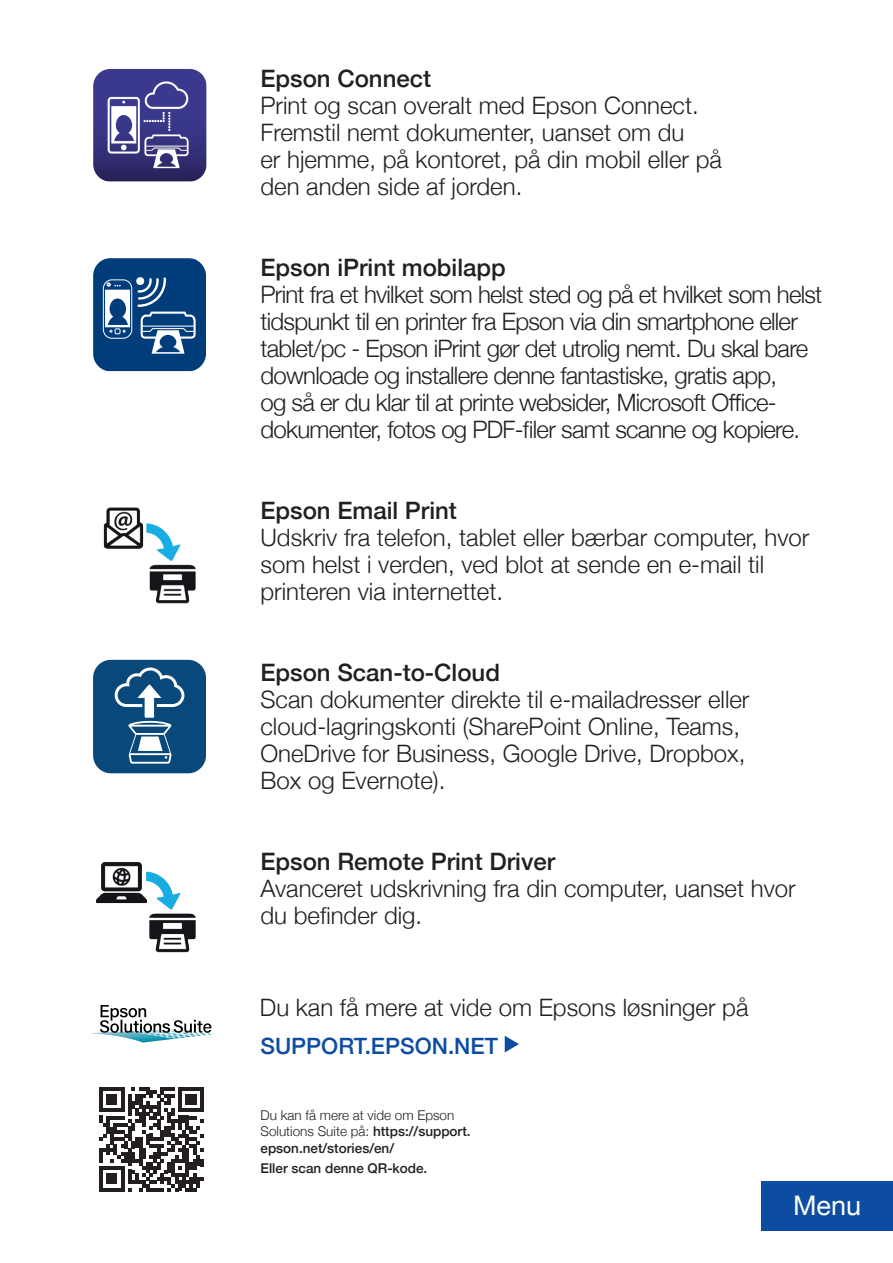
<style>
.page{position:relative;width:893px;height:1263px;background:#fff}
.page>*{position:absolute;margin:0;border:0;box-sizing:border-box;transform-origin:0 0}
.t1{font:27px "Helvetica Neue";color:#fff}
.t2{font:300 24px/27px "Helvetica Neue";color:#231f20}
.t3{font:300 24px/27px "Helvetica Neue";letter-spacing:-.03em;color:#231f20}
.t4{font:500 24px "Helvetica Neue";color:#231f20}
.t5{font:500 22.5px "Helvetica Neue";color:#0d4da1}
.Subheader_1_Blue_9_11pt{font:300 13.5px/16.5px "Helvetica Neue";color:#231f20}
.Subheader_1_Blue_9_11pt-2{font:500 13.5px "Helvetica Neue";color:#231f20}
.s1{font-weight:500}
</style>
<div class="page">
<img style="left:93px;top:69px;width:113px;height:113px">
<svg style="left:93px;top:258px;width:113px;height:113px;background:#2a5c90"></svg>
<svg style="left:93px;top:660px;width:113px;height:113px;background:#2c628d"></svg>
<img style="left:95px;top:862px;width:101px;height:91px">
<svg style="left:91px;top:1005px;width:121px;height:37px"></svg>
<svg style="left:505px;top:1036px;width:14px;height:16px"></svg>
<div style="left:761px;top:1181px;width:132px;height:50px;background:#0d4da1"></div>
<img style="left:103px;top:507px;width:93px;height:97px">
<svg style="left:99px;top:1087px;width:105px;height:104px"></svg>
<p class="t4" style="left:260px;top:59px;width:172px">Epson Connect</p>
<p class="t2" style="left:260px;top:90px;width:463px">Print og scan overalt med Epson Connect.<br>Fremstil nemt dokumenter, uanset om du<br>er hjemme, på kontoret, på din mobil eller på</p>
<p class="t2" style="left:260px;top:171px;width:263px">den anden side af jorden.</p>
<p class="t4" style="left:260px;top:248px;width:247px">Epson iPrint mobilapp</p>
<p class="t3" style="left:260px;top:279px;width:563px">Print fra et hvilket som helst sted og på et hvilket som helst tidspunkt til en printer fra Epson via din smartphone eller tablet/pc - Epson iPrint gør det utrolig nemt. Du skal bare downloade og installere denne fantastiske, gratis app,<br>og så er du klar til at printe websider, Microsoft Office&shy;dokumenter, fotos og PDF-filer samt scanne og kopiere.</p>
<p class="t4" style="left:260px;top:491px;width:198px">Epson Email Print</p>
<p class="t2" style="left:260px;top:522px;width:551px">Udskriv fra telefon, tablet eller bærbar computer, hvor som helst i verden, ved blot at sende en e-mail til printeren via internettet.</p>
<p class="t4" style="left:260px;top:653px;width:241px">Epson Scan-to-Cloud</p>
<p class="t2" style="left:260px;top:684px;width:491px">Scan dokumenter direkte til e-mailadresser eller cloud-lagringskonti (SharePoint Online, Teams, OneDrive for Business, Google Drive, Dropbox, Box og Evernote).</p>
<p class="t4" style="left:260px;top:842px;width:296px">Epson Remote Print Driver</p>
<p class="t2" style="left:260px;top:873px;width:537px">Avanceret udskrivning fra din computer, uanset hvor du befinder dig.</p>
<p class="t2" style="left:260px;top:992px;width:490px">Du kan få mere at vide om Epsons løsninger på</p>
<p class="t5" style="left:260px;top:1027px;width:239px">SUPPORT.EPSON.NET</p>
<p class="Subheader_1_Blue_9_11pt" style="left:261px;top:1105px;width:212px">Du kan få mere at vide om Epson<br>Solutions Suite på: <span class="s1">https://support. epson.net/stories/en/</span></p>
<p class="Subheader_1_Blue_9_11pt-2" style="left:261px;top:1158px;width:168px">Eller scan denne QR-kode.</p>
<p class="t1" style="left:793px;top:1186px;width:70px">Menu</p>
</div>
